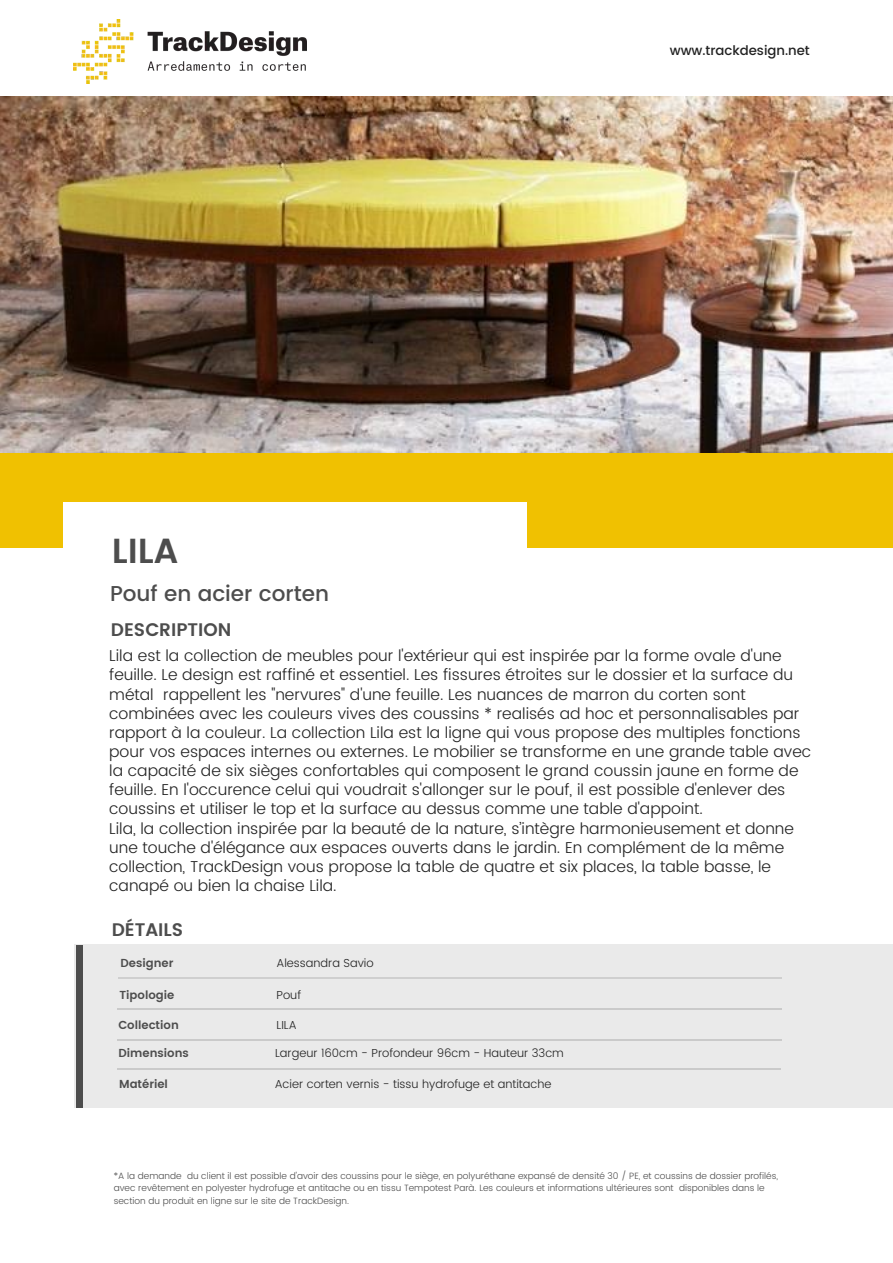
<style>
.page{position:relative;width:893px;height:1263px;background:#fff}
.page>*{position:absolute;margin:0;border:0;box-sizing:border-box;transform-origin:0 0}
.t1{font:600 34.8px "Poppins";color:#4d4d4d}
.t2{font:500 21.45px "Poppins";color:#4d4d4d}
.t3{font:600 18.15px "Poppins";color:#4d4d4d}
.t4{font:300 15.75px/19.2px "Poppins";color:#222}
.t5{font:500 13.2px "Poppins";color:#222}
.t6{font:300 11.55px "Poppins";color:#222}
.t7{font:600 11.55px "Poppins";color:#4d4d4d}
.t8{font:300 9.15px/12.5px "Poppins";color:#4d4d4d}
</style>
<div class="page">
<img style="left:73px;top:19px;width:233px;height:64px">
<div style="left:0;top:450px;width:893px;height:98px;background:#f0c101"></div>
<img style="left:0;top:97px;width:893px;height:356px">
<div style="left:63px;top:502px;width:464px;height:122px;background:#fff"></div>
<div style="left:74px;top:945px;width:819px;height:163px;background:#e7e7e7"></div>
<div style="left:76px;top:1070px;width:7px;height:37px;background:#4d4d4d"></div>
<div style="left:76px;top:945px;width:7px;height:37px;background:#4d4d4d"></div>
<div style="left:76px;top:981px;width:7px;height:90px;background:#4d4d4d"></div>
<hr style="left:124px;top:977px;width:44px;height:1px;background:#666">
<hr style="left:168px;top:977px;width:45px;height:1px;background:#666">
<hr style="left:212px;top:977px;width:45px;height:1px;background:#666">
<hr style="left:257px;top:977px;width:44px;height:1px;background:#666">
<hr style="left:301px;top:977px;width:44px;height:1px;background:#666">
<hr style="left:345px;top:977px;width:44px;height:1px;background:#666">
<hr style="left:389px;top:977px;width:44px;height:1px;background:#666">
<hr style="left:433px;top:977px;width:45px;height:1px;background:#666">
<hr style="left:477px;top:977px;width:45px;height:1px;background:#666">
<hr style="left:522px;top:977px;width:44px;height:1px;background:#666">
<hr style="left:566px;top:977px;width:44px;height:1px;background:#666">
<hr style="left:610px;top:977px;width:44px;height:1px;background:#666">
<hr style="left:654px;top:977px;width:44px;height:1px;background:#666">
<hr style="left:698px;top:977px;width:44px;height:1px;background:#666">
<hr style="left:742px;top:977px;width:33px;height:1px;background:#666">
<hr style="left:124px;top:1068px;width:42px;height:1px;background:#4d4d4d">
<hr style="left:166px;top:1068px;width:42px;height:1px;background:#4d4d4d">
<hr style="left:208px;top:1068px;width:42px;height:1px;background:#4d4d4d">
<hr style="left:250px;top:1068px;width:42px;height:1px;background:#4d4d4d">
<hr style="left:292px;top:1068px;width:42px;height:1px;background:#4d4d4d">
<hr style="left:334px;top:1068px;width:42px;height:1px;background:#4d4d4d">
<hr style="left:376px;top:1068px;width:43px;height:1px;background:#4d4d4d">
<hr style="left:418px;top:1068px;width:43px;height:1px;background:#4d4d4d">
<hr style="left:461px;top:1068px;width:42px;height:1px;background:#4d4d4d">
<hr style="left:503px;top:1068px;width:42px;height:1px;background:#4d4d4d">
<hr style="left:545px;top:1068px;width:42px;height:1px;background:#4d4d4d">
<hr style="left:587px;top:1068px;width:42px;height:1px;background:#4d4d4d">
<hr style="left:629px;top:1068px;width:42px;height:1px;background:#4d4d4d">
<hr style="left:671px;top:1068px;width:42px;height:1px;background:#4d4d4d">
<hr style="left:713px;top:1068px;width:42px;height:1px;background:#4d4d4d">
<svg style="left:755px;top:1068px;width:26px;height:1px"></svg>
<hr style="left:124px;top:1009px;width:44px;height:1px;background:#4d4d4d">
<hr style="left:168px;top:1009px;width:45px;height:1px;background:#4d4d4d">
<hr style="left:213px;top:1009px;width:44px;height:1px;background:#4d4d4d">
<hr style="left:257px;top:1009px;width:45px;height:1px;background:#4d4d4d">
<hr style="left:302px;top:1009px;width:44px;height:1px;background:#4d4d4d">
<hr style="left:346px;top:1009px;width:45px;height:1px;background:#4d4d4d">
<hr style="left:391px;top:1009px;width:44px;height:1px;background:#4d4d4d">
<hr style="left:435px;top:1009px;width:45px;height:1px;background:#4d4d4d">
<hr style="left:480px;top:1009px;width:44px;height:1px;background:#4d4d4d">
<hr style="left:524px;top:1009px;width:45px;height:1px;background:#4d4d4d">
<hr style="left:569px;top:1009px;width:44px;height:1px;background:#4d4d4d">
<hr style="left:613px;top:1009px;width:45px;height:1px;background:#4d4d4d">
<hr style="left:658px;top:1009px;width:44px;height:1px;background:#4d4d4d">
<hr style="left:702px;top:1009px;width:45px;height:1px;background:#4d4d4d">
<svg style="left:747px;top:1009px;width:35px;height:1px"></svg>
<hr style="left:124px;top:1039px;width:44px;height:1px;background:#4d4d4d">
<hr style="left:168px;top:1039px;width:44px;height:1px;background:#4d4d4d">
<hr style="left:212px;top:1039px;width:44px;height:1px;background:#4d4d4d">
<hr style="left:256px;top:1039px;width:44px;height:1px;background:#4d4d4d">
<hr style="left:300px;top:1039px;width:44px;height:1px;background:#4d4d4d">
<hr style="left:344px;top:1039px;width:44px;height:1px;background:#4d4d4d">
<hr style="left:388px;top:1039px;width:44px;height:1px;background:#4d4d4d">
<hr style="left:432px;top:1039px;width:44px;height:1px;background:#4d4d4d">
<hr style="left:476px;top:1039px;width:44px;height:1px;background:#4d4d4d">
<hr style="left:520px;top:1039px;width:44px;height:1px;background:#4d4d4d">
<hr style="left:564px;top:1039px;width:44px;height:1px;background:#4d4d4d">
<hr style="left:608px;top:1039px;width:44px;height:1px;background:#4d4d4d">
<hr style="left:652px;top:1039px;width:44px;height:1px;background:#4d4d4d">
<hr style="left:696px;top:1039px;width:44px;height:1px;background:#4d4d4d">
<hr style="left:740px;top:1039px;width:36px;height:1px;background:#4d4d4d">
<p class="t5" style="left:670px;top:43px;width:142px">www.trackdesign.net</p>
<h1 class="t1" style="left:112px;top:531px;width:68px">LILA</h1>
<h2 class="t2" style="left:110px;top:581px;width:221px">Pouf en acier corten</h2>
<p class="t3" style="left:111px;top:619px;width:122px">DESCRIPTION</p>
<p class="t4" style="left:109px;top:646px;width:704px">Lila est la collection de meubles pour l'extérieur qui est inspirée par la forme ovale d'une feuille. Le design est raffiné et essentiel. Les fissures étroites sur le dossier et la surface du métal rappellent les "nervures" d'une feuille. Les nuances de marron du corten sont combinées avec les couleurs vives des coussins * realisés ad hoc et personnalisables par rapport à la couleur. La collection Lila est la ligne qui vous propose des multiples fonctions pour vos espaces internes ou externes. Le mobilier se transforme en une grande table avec la capacité de six sièges confortables qui composent le grand coussin jaune en forme de feuille. En l'occurence celui qui voudrait s'allonger sur le pouf, il est possible d'enlever des coussins et utiliser le top et la surface au dessus comme une table d'appoint.<br>Lila, la collection inspirée par la beauté de la nature, s’intègre harmonieusement et donne une touche d'élégance aux espaces ouverts dans le jardin. En complément de la même collection, TrackDesign vous propose la table de quatre et six places, la table basse, le canapé ou bien la chaise Lila.</p>
<p class="t3" style="left:112px;top:919px;width:73px">DÉTAILS</p>
<p class="t7" style="left:120px;top:956px;width:54px">Designer</p>
<p class="t7" style="left:119px;top:988px;width:56px">Tipologie</p>
<p class="t7" style="left:118px;top:1018px;width:62px">Collection</p>
<p class="t7" style="left:119px;top:1047px;width:72px">Dimensions</p>
<p class="t7" style="left:119px;top:1077px;width:50px">Matériel</p>
<p class="t6" style="left:276px;top:956px;width:99px">Alessandra Savio</p>
<p class="t6" style="left:277px;top:988px;width:26px">Pouf</p>
<p class="t6" style="left:277px;top:1018px;width:22px">LILA</p>
<p class="t6" style="left:275px;top:1047px;width:290px">Largeur 160cm - Profondeur 96cm - Hauteur 33cm</p>
<p class="t6" style="left:275px;top:1077px;width:278px">Acier corten vernis - tissu hydrofuge et antitache</p>
<p class="t8" style="left:114px;top:1169px;width:666px">*A la demande du client il est possible d'avoir des coussins pour le siège, en polyuréthane expansé de densité 30 / PE, et coussins de dossier profilés, avec revêtement en polyester hydrofuge et antitache ou en tissu Tempotest Parà. Les couleurs et informations ultérieures sont disponibles dans le section du produit en ligne sur le site de TrackDesign.</p>
</div>
